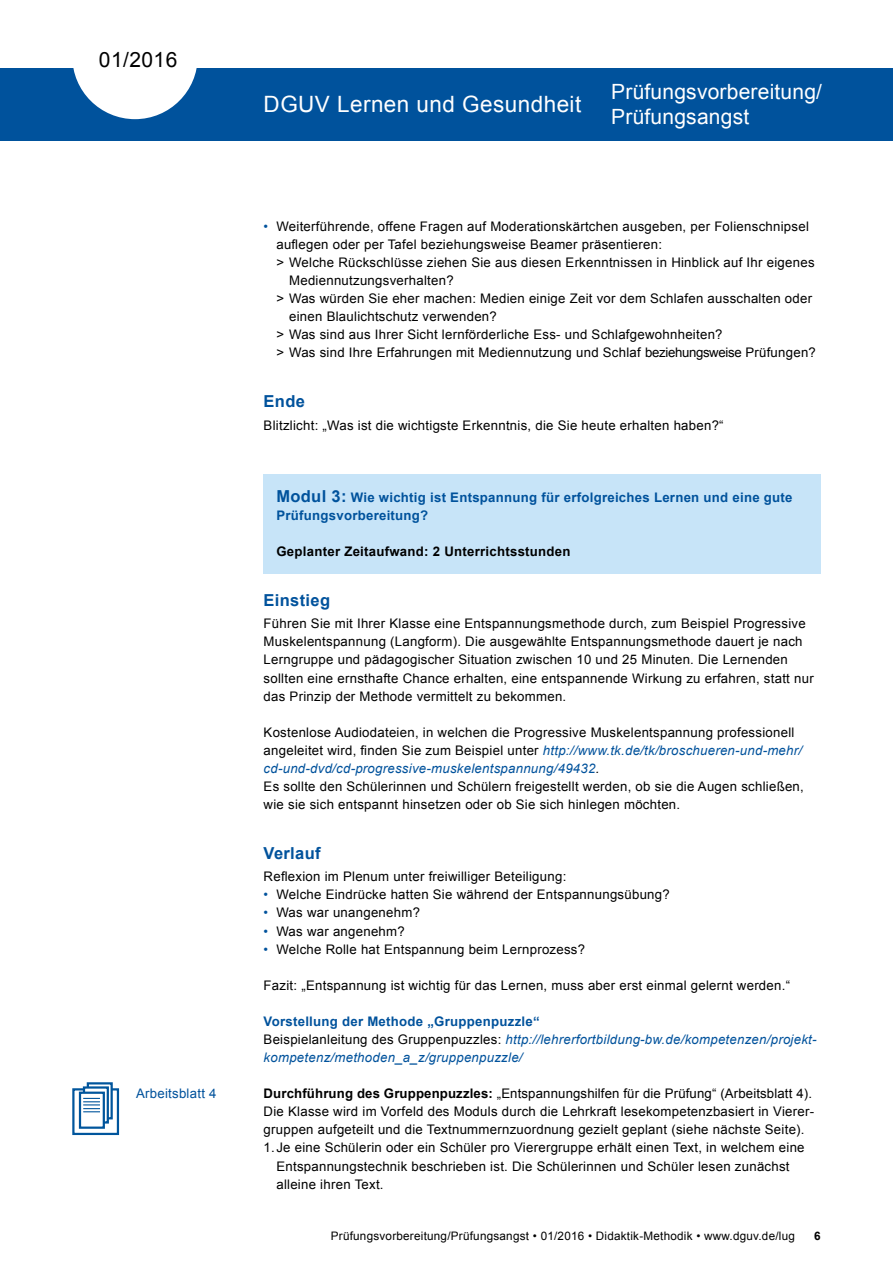
<style>
.page{position:relative;width:893px;height:1263px;background:#fff}
.page>*{position:absolute;margin:0;border:0;box-sizing:border-box;transform-origin:0 0}
.t1{font:22.5px "Arial";letter-spacing:.02em;color:#fff}
.t2{font:21px/25.2px "Arial";letter-spacing:.01em;color:#fff}
.t3{font:21px "Arial";letter-spacing:.02em;color:#000}
.t4{font:700 16.5px "Arial";letter-spacing:.02em;color:#00529c}
.t5{font:13.2px/18px "Arial";letter-spacing:.02em;color:#000}
.t6{font:italic 13.2px/18px "Arial";letter-spacing:.02em;color:#00529c}
.t7{font:700 13.2px/18px "Arial";letter-spacing:.02em;color:#00529c}
.t8{font:700 13.2px "Arial";letter-spacing:.02em;color:#000}
.t9{font:13.2px "Arial";letter-spacing:.02em;color:#00529c}
.t10{font:11.7px "Arial";letter-spacing:.02em;color:#000}
.t11{font:700 11.7px "Arial";color:#000}
.s1{color:#00529c}
.s2{font-size:16.5px}
.s3{font-style:italic;color:#00529c}
.s4{font-style:italic}
.s5{font-weight:700;font-style:normal}
.s6{font-style:normal;color:#000}
.s7{font-weight:700}
</style>
<div class="page">
<div style="left:264px;top:474px;width:557px;height:100px;background:#c7e4f8"></div>
<div style="left:0;top:68px;width:893px;height:72px;background:#00529c"></div>
<svg style="left:73px;top:68px;width:124px;height:51px"></svg>
<div style="left:72px;top:1088px;width:47px;height:47px;border:2px solid #00559c"></div>
<div style="left:88px;top:1083px;width:24px;height:35px;background:#fff"></div>
<div style="left:87px;top:1082px;width:26px;height:37px;border:2px solid #00559c"></div>
<div style="left:83px;top:1086px;width:26px;height:37px;background:#fff;border:2px solid #00559c"></div>
<div style="left:79px;top:1091px;width:26px;height:38px;background:#fff;border:2px solid #00559c"></div>
<svg style="left:83px;top:1098px;width:17px;height:14px"></svg>
<h2 class="t3" style="left:99px;top:46px;width:80px">01/2016</h2>
<p class="t9" style="left:136px;top:1084px;width:82px">Arbeitsblatt 4</p>
<h1 class="t1" style="left:264px;top:89px;width:319px">DGUV Lernen und Gesundheit</h1>
<h2 class="t2" style="left:611px;top:80px;width:212px">Prüfungsvorbereitung/<br>Prüfungsangst</h2>
<p class="t5" style="left:264px;top:217px;width:547px"><span class="s1">•</span> Weiterführende, offene Fragen auf Moderationskärtchen ausgeben, per Folienschnipsel</p>
<p class="t5" style="left:276px;top:235px;width:387px">auflegen oder per Tafel beziehungsweise Beamer präsentieren:</p>
<p class="t5" style="left:276px;top:253px;width:540px">&gt; Welche Rückschlüsse ziehen Sie aus diesen Erkenntnissen in Hinblick auf Ihr eigenes</p>
<p class="t5" style="left:289px;top:271px;width:166px">Mediennutzungsverhalten?</p>
<p class="t5" style="left:276px;top:289px;width:537px">&gt; Was würden Sie eher machen: Medien einige Zeit vor dem Schlafen ausschalten oder</p>
<p class="t5" style="left:289px;top:308px;width:209px">einen Blaulichtschutz verwenden?</p>
<p class="t5" style="left:276px;top:326px;width:448px">&gt; Was sind aus Ihrer Sicht lernförderliche Ess- und Schlafgewohnheiten?</p>
<p class="t5" style="left:276px;top:344px;width:541px">&gt; Was sind Ihre Erfahrungen mit Mediennutzung und Schlaf beziehungsweise Prüfungen?</p>
<p class="t4" style="left:264px;top:390px;width:43px">Ende</p>
<p class="t5" style="left:264px;top:416px;width:462px">Blitzlicht: „Was ist die wichtigste Erkenntnis, die Sie heute erhalten haben?“</p>
<p class="t7" style="left:276px;top:488px;width:518px"><span class="s2">Modul 3:</span> Wie wichtig ist Entspannung für erfolgreiches Lernen und eine gute<br>Prüfungsvorbereitung?</p>
<p class="t8" style="left:276px;top:543px;width:296px">Geplanter Zeitaufwand: 2 Unterrichtsstunden</p>
<p class="t4" style="left:264px;top:589px;width:68px">Einstieg</p>
<p class="t5" style="left:264px;top:615px;width:552px">Führen Sie mit Ihrer Klasse eine Entspannungsmethode durch, zum Beispiel Progressive Muskelentspannung (Langform). Die ausgewählte Entspannungsmethode dauert je nach Lerngruppe und pädagogischer Situation zwischen 10 und 25 Minuten. Die Lernenden sollten eine ernsthafte Chance erhalten, eine entspannende Wirkung zu erfahren, statt nur das Prinzip der Methode vermittelt zu bekommen.</p>
<p class="t5" style="left:264px;top:723px;width:542px">Kostenlose Audiodateien, in welchen die Progressive Muskelentspannung professionell angeleitet wird, finden Sie zum Beispiel unter <span class="s3">http://www.tk.de/tk/broschueren-und-mehr/ cd-und-dvd/cd-progressive-muskelentspannung/49432</span><span class="s4">.<br></span>Es sollte den Schülerinnen und Schülern freigestellt werden, ob sie die Augen schließen, wie sie sich entspannt hinsetzen oder ob Sie sich hinlegen möchten.</p>
<p class="t4" style="left:264px;top:842px;width:59px">Verlauf</p>
<p class="t5" style="left:264px;top:868px;width:304px">Reflexion im Plenum unter freiwilliger Beteiligung:</p>
<p class="t5" style="left:264px;top:886px;width:408px"><span class="s1">•</span> Welche Eindrücke hatten Sie während der Entspannungsübung?</p>
<p class="t5" style="left:264px;top:904px;width:158px"><span class="s1">•</span> Was war unangenehm?</p>
<p class="t5" style="left:264px;top:922px;width:143px"><span class="s1">•</span> Was war angenehm?</p>
<p class="t5" style="left:264px;top:940px;width:323px"><span class="s1">•</span> Welche Rolle hat Entspannung beim Lernprozess?</p>
<p class="t5" style="left:264px;top:976px;width:528px">Fazit: „Entspannung ist wichtig für das Lernen, muss aber erst einmal gelernt werden.“</p>
<p class="t6" style="left:264px;top:1012px;width:555px"><span class="s5">Vorstellung der Methode „Gruppenpuzzle“<br></span><span class="s6">Beispielanleitung des Gruppenpuzzles:</span> http://lehrerfortbildung-bw.de/kompetenzen/projekt&shy;kompetenz/methoden_a_z/gruppenpuzzle/</p>
<p class="t5" style="left:264px;top:1085px;width:550px"><span class="s7">Durchführung des Gruppenpuzzles:</span> „Entspannungshilfen für die Prüfung“ (Arbeitsblatt 4).</p>
<p class="t5" style="left:264px;top:1103px;width:552px">Die Klasse wird im Vorfeld des Moduls durch die Lehrkraft lesekompetenzbasiert in Vierer-</p>
<p class="t5" style="left:264px;top:1121px;width:542px">gruppen aufgeteilt und die Textnummernzuordnung gezielt geplant (siehe nächste Seite).</p>
<p class="t5" style="left:264px;top:1139px;width:542px">1.Je eine Schülerin oder ein Schüler pro Vierergruppe erhält einen Text, in welchem eine</p>
<p class="t5" style="left:276px;top:1157px;width:515px">Entspannungstechnik beschrieben ist. Die Schülerinnen und Schüler lesen zunächst</p>
<p class="t5" style="left:276px;top:1175px;width:109px">alleine ihren Text.</p>
<p class="t10" style="left:331px;top:1228px;width:466px">Prüfungsvorbereitung/Prüfungsangst • 01/2016 • Didaktik-Methodik • www.dguv.de/lug</p>
<p class="t11" style="left:814px;top:1228px;width:8px">6</p>
</div>
